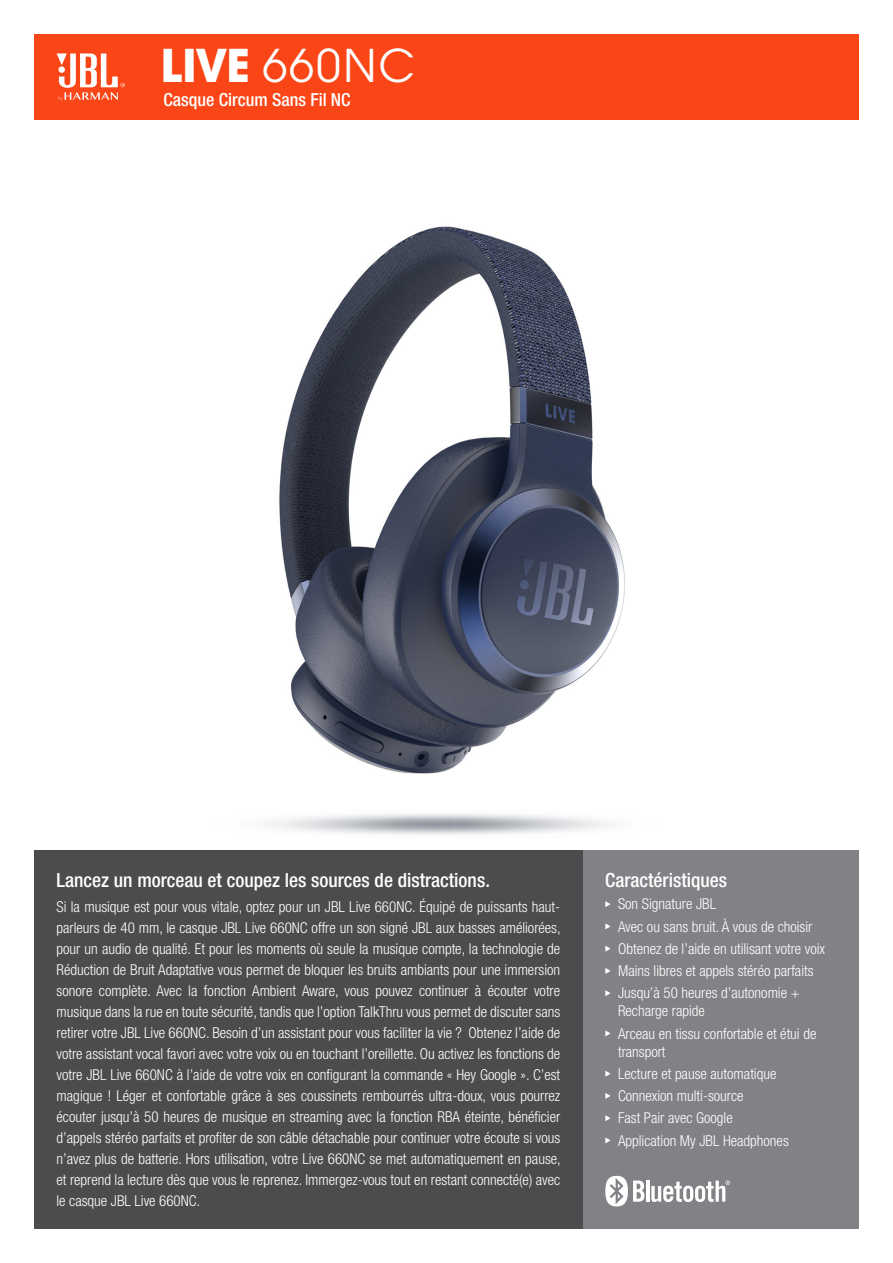
<style>
.page{position:relative;width:893px;height:1263px;background:#fff}
.page>*{position:absolute;margin:0;border:0;box-sizing:border-box;transform-origin:0 0}
.t1{font:49.8px "Avant Gard Goth EF";letter-spacing:.04em;color:#fff}
.t2{font:500 condensed 19.5px "Helvetica Neue LT Pro";color:#fff}
.t3{font:500 condensed 18px "Helvetica Neue LT Pro";color:#fff}
.t4{font:300 condensed 15px/21px "Helvetica Neue LT Pro";color:#fff}
.s1{font-weight:700}
</style>
<div class="page">
<img style="left:34px;top:226px;width:825px;height:625px">
<div style="left:34px;top:34px;width:825px;height:85px;background:#fa4616"></div>
<svg style="left:57px;top:53px;width:68px;height:48px"></svg>
<div style="left:583px;top:851px;width:276px;height:378px;background:#808285"></div>
<svg style="left:605px;top:901px;width:5px;height:6px"></svg>
<svg style="left:605px;top:923px;width:5px;height:6px"></svg>
<svg style="left:605px;top:946px;width:5px;height:6px"></svg>
<svg style="left:605px;top:968px;width:5px;height:6px"></svg>
<svg style="left:605px;top:990px;width:5px;height:6px"></svg>
<svg style="left:605px;top:1030px;width:5px;height:6px"></svg>
<svg style="left:605px;top:1071px;width:5px;height:6px"></svg>
<svg style="left:605px;top:1093px;width:5px;height:6px"></svg>
<svg style="left:605px;top:1115px;width:5px;height:6px"></svg>
<svg style="left:605px;top:1137px;width:5px;height:6px"></svg>
<div style="left:34px;top:851px;width:549px;height:378px;background:#4b4c4d"></div>
<svg style="left:605px;top:1176px;width:39px;height:30px"></svg>
<hr style="left:646px;top:1180px;width:3px;height:22px;background:#fff">
<svg style="left:651px;top:1180px;width:79px;height:22px"></svg>
<p class="t1" style="left:161px;top:37px;width:255px"><span class="s1">LIVE</span> 660NC</p>
<p class="t3" style="left:163px;top:89px;width:189px">Casque Circum Sans Fil NC</p>
<p class="t2" style="left:57px;top:868px;width:435px">Lancez un morceau et coupez les sources de distractions.</p>
<p class="t4" style="left:57px;top:896px;width:506px;text-align:justify">Si la musique est pour vous vitale, optez pour un JBL Live 660NC. Équipé de puissants haut&shy;parleurs de 40 mm, le casque JBL Live 660NC offre un son signé JBL aux basses améliorées, pour un audio de qualité. Et pour les moments où seule la musique compte, la technologie de Réduction de Bruit Adaptative vous permet de bloquer les bruits ambiants pour une immersion sonore complète. Avec la fonction Ambient Aware, vous pouvez continuer à écouter votre musique dans la rue en toute sécurité, tandis que l’option TalkThru vous permet de discuter sans retirer votre JBL Live 660NC. Besoin d’un assistant pour vous faciliter la vie ? Obtenez l’aide de votre assistant vocal favori avec votre voix ou en touchant l’oreillette. Ou activez les fonctions de votre JBL Live 660NC à l’aide de votre voix en configurant la commande « Hey Google ». C’est magique ! Léger et confortable grâce à ses coussinets rembourrés ultra-doux, vous pourrez écouter jusqu’à 50 heures de musique en streaming avec la fonction RBA éteinte, bénéficier d’appels stéréo parfaits et profiter de son câble détachable pour continuer votre écoute si vous n’avez plus de batterie. Hors utilisation, votre Live 660NC se met automatiquement en pause, et reprend la lecture dès que vous le reprenez. Immergez-vous tout en restant connecté(e) avec le casque JBL Live 660NC.</p>
<p class="t2" style="left:605px;top:868px;width:123px">Caractéristiques</p>
<p class="t4" style="left:618px;top:893px;width:100px">Son Signature JBL</p>
<p class="t4" style="left:618px;top:916px;width:196px">Avec ou sans bruit. À vous de choisir</p>
<p class="t4" style="left:618px;top:938px;width:209px">Obtenez de l’aide en utilisant votre voix</p>
<p class="t4" style="left:618px;top:960px;width:197px">Mains libres et appels stéréo parfaits</p>
<p class="t4" style="left:618px;top:984px;width:183px;line-height:18px">Jusqu’à 50 heures d’autonomie +<br>Recharge rapide</p>
<p class="t4" style="left:618px;top:1024px;width:200px;line-height:18px">Arceau en tissu confortable et étui de transport</p>
<p class="t4" style="left:618px;top:1063px;width:160px">Lecture et pause automatique</p>
<p class="t4" style="left:618px;top:1085px;width:127px">Connexion multi-source</p>
<p class="t4" style="left:618px;top:1107px;width:116px">Fast Pair avec Google</p>
<p class="t4" style="left:618px;top:1130px;width:172px">Application My JBL Headphones</p>
</div>
